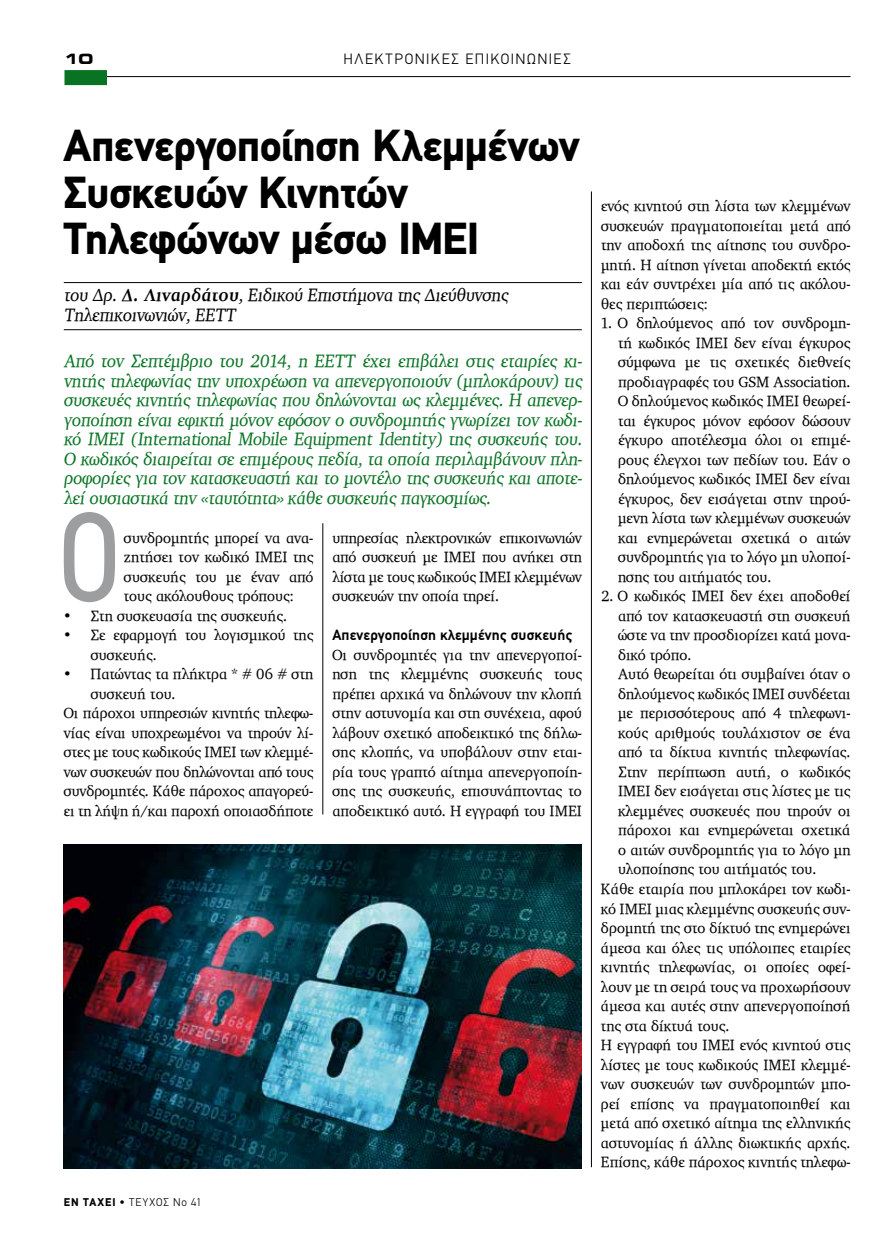
<style>
.page{position:relative;width:893px;height:1234px;background:#fff}
.page>*{position:absolute;margin:0;border:0;box-sizing:border-box;transform-origin:0 0}
.t1{font:127.05px "PF Din Text Condensed";color:#9c9e9f}
.t2{font:900 45px/46.5px "PF Din Text";letter-spacing:-.015em;color:#000}
.t3{font:18px/19.5px "PF Diplomat";color:#087323;text-align:justify;scale:.95 1}
.t4{font:18px/19.5px "PF Diplomat";color:#000;scale:.95 1}
.t5{font:15px/19.5px "PF Diplomat";letter-spacing:.01em;color:#000;text-align:justify}
.t6{font:700 15px "PF Din Text";letter-spacing:.01em;color:#000}
.t7{font:300 15px "PF Din Text";color:#000}
.t8{font:700 15px "PF Euroset";color:#000}
.t9{font:300 11.25px "PF Din Text";letter-spacing:.085em;color:#000}
.s1{font-weight:700}
.s2{font-weight:900}
.s3{font-weight:400}
</style>
<div class="page">
<hr style="left:64px;top:282px;width:518px;height:1px;background:#000">
<hr style="left:64px;top:329px;width:518px;height:1px;background:#000">
<hr style="left:591px;top:191px;width:1px;height:975px;background:#000">
<hr style="left:323px;top:523px;width:1px;height:291px;background:#000">
<img style="left:64px;top:844px;width:518px;height:324px">
<hr style="left:72px;top:76px;width:778px;height:1px;background:#000">
<div style="left:64px;top:70px;width:43px;height:15px;background:#087323"></div>
<p class="t8" style="left:64px;top:49px;width:31px">10</p>
<p class="t7" style="left:343px;top:50px;width:22px">Ηλεκτρονικ</p>
<p class="t7" style="left:442px;top:50px;width:34px">Ες επικοινων</p>
<p class="t7" style="left:549px;top:50px;width:14px">Ιες</p>
<h2 class="t2" style="left:64px;top:122px;width:517px">Απενεργοποίηση Κλεμμένων<br>Συσκευών Κινητών<br>Τηλεφώνων μέσω ΙΜΕΙ</h2>
<p class="t4" style="left:64px;top:285px;width:472px">του Δρ. <span class="s1">Δ. Λιναρδάτου</span>, Ειδικού Επιστήμονα της Διεύθυνσης<br>Τηλεπικοινωνιών, ΕΕΤΤ</p>
<p class="t3" style="left:64px;top:351px;width:550px">Από τον Σεπτέμβριο του 2014, η ΕΕΤΤ έχει επιβάλει στις εταιρίες κι&shy;νητής τηλεφωνίας την υποχρέωση να απενεργοποιούν (μπλοκάρουν) τις συσκευές κινητής τηλεφωνίας που δηλώνονται ως κλεμμένες. Η απενερ&shy;γοποίηση είναι εφικτή μόνον εφόσον ο συνδρομητής γνωρίζει τον κωδι&shy;κό ΙΜΕΙ (International Mobile Equipment Identity) της συσκευής του.<br>Ο κωδικός διαιρείται σε επιμέρους πεδία, τα οποία περιλαμβάνουν πλη&shy;ροφορίες για τον κατασκευαστή και το μοντέλο της συσκευής και αποτε&shy;λεί ουσιαστικά την «ταυτότητα» κάθε συσκευής παγκοσμίως.</p>
<h1 class="t1" style="left:58px;top:484px;width:65px">Ο</h1>
<p class="t5" style="left:124px;top:527px;width:191px">συνδρομητής μπορεί να ανα&shy;ζητήσει τον κωδικό ΙΜΕΙ της συσκευής του με έναν από τους ακόλουθους τρόπους:</p>
<p class="t5" style="left:64px;top:605px;width:225px">• Στη συσκευασία της συσκευής.</p>
<p class="t5" style="left:91px;top:625px;width:224px;text-indent:-27px">• Σε εφαρμογή του λογισμικού της συσκευής.</p>
<p class="t5" style="left:64px;top:664px;width:251px">• Πατώντας τα πλήκτρα * # 06 # στη</p>
<p class="t5" style="left:91px;top:683px;width:86px">συσκευή του.</p>
<p class="t5" style="left:64px;top:703px;width:251px">Οι πάροχοι υπηρεσιών κινητής τηλεφω-</p>
<p class="t5" style="left:64px;top:722px;width:251px">νίας είναι υποχρεωμένοι να τηρούν λί-</p>
<p class="t5" style="left:64px;top:742px;width:251px">στες με τους κωδικούς IMEI των κλεμμέ-</p>
<p class="t5" style="left:64px;top:761px;width:251px">νων συσκευών που δηλώνονται από τους</p>
<p class="t5" style="left:64px;top:781px;width:251px">συνδρομητές. Κάθε πάροχος απαγορεύ-</p>
<p class="t5" style="left:64px;top:800px;width:251px">ει τη λήψη ή/και παροχή οποιασδήποτε</p>
<p class="t5" style="left:332px;top:527px;width:251px">υπηρεσίας ηλεκτρονικών επικοινωνιών από συσκευή με IMEI που ανήκει στη λίστα με τους κωδικούς ΙΜΕΙ κλεμμένων συσκευών την οποία τηρεί.</p>
<p class="t6" style="left:332px;top:626px;width:241px">Απενεργοποίηση κλεμμένης συσκευής</p>
<p class="t5" style="left:332px;top:644px;width:251px">Οι συνδρομητές για την απενεργοποί&shy;ηση της κλεμμένης συσκευής τους πρέπει αρχικά να δηλώνουν την κλοπή στην αστυνομία και στη συνέχεια, αφού λάβουν σχετικό αποδεικτικό της δήλω&shy;σης κλοπής, να υποβάλουν στην εται&shy;ρία τους γραπτό αίτημα απενεργοποίη&shy;σης της συσκευής, επισυνάπτοντας το αποδεικτικό αυτό. Η εγγραφή του IMEI</p>
<p class="t9" style="left:64px;top:1195px;width:139px"><span class="s2">ΕΝ ΤΑΧΕΙ</span> <span class="s3">•</span> ΤΕΥΧΟΣ νο 41</p>
<p class="t5" style="left:601px;top:196px;width:251px">ενός κινητού στη λίστα των κλεμμένων συσκευών πραγματοποιείται μετά από την αποδοχή της αίτησης του συνδρο&shy;μητή. Η αίτηση γίνεται αποδεκτή εκτός και εάν συντρέχει μία από τις ακόλου&shy;θες περιπτώσεις:</p>
<p class="t5" style="left:618px;top:313px;width:234px;text-indent:-17px">1. Ο δηλούμενος από τον συνδρομη&shy;τή κωδικός ΙΜΕΙ δεν είναι έγκυρος σύμφωνα με τις σχετικές διεθνείς προδιαγραφές του GSM Association.<br>Ο δηλούμενος κωδικός ΙΜΕΙ θεωρεί&shy;ται έγκυρος μόνον εφόσον δώσουν έγκυρο αποτέλεσμα όλοι οι επιμέ&shy;ρους έλεγχοι των πεδίων του. Εάν ο δηλούμενος κωδικός ΙΜΕΙ δεν είναι έγκυρος, δεν εισάγεται στην τηρού&shy;μενη λίστα των κλεμμένων συσκευών και ενημερώνεται σχετικά ο αιτών συνδρομητής για το λόγο μη υλοποί&shy;ησης του αιτήματός του.</p>
<p class="t5" style="left:601px;top:586px;width:251px">2. Ο κωδικός ΙΜΕΙ δεν έχει αποδοθεί</p>
<p class="t5" style="left:618px;top:605px;width:234px">από τον κατασκευαστή στη συσκευή</p>
<p class="t5" style="left:618px;top:625px;width:234px">ώστε να την προσδιορίζει κατά μονα-</p>
<p class="t5" style="left:618px;top:644px;width:75px">δικό τρόπο.</p>
<p class="t5" style="left:618px;top:664px;width:234px">Αυτό θεωρείται ότι συμβαίνει όταν ο</p>
<p class="t5" style="left:618px;top:683px;width:234px">δηλούμενος κωδικός ΙΜΕΙ συνδέεται</p>
<p class="t5" style="left:618px;top:703px;width:234px">με περισσότερους από 4 τηλεφωνι-</p>
<p class="t5" style="left:618px;top:722px;width:234px">κούς αριθμούς τουλάχιστον σε ένα</p>
<p class="t5" style="left:618px;top:742px;width:234px">από τα δίκτυα κινητής τηλεφωνίας.</p>
<p class="t5" style="left:618px;top:761px;width:234px">Στην περίπτωση αυτή, ο κωδικός</p>
<p class="t5" style="left:618px;top:781px;width:234px">ΙΜΕΙ δεν εισάγεται στις λίστες με τις</p>
<p class="t5" style="left:618px;top:800px;width:234px">κλεμμένες συσκευές που τηρούν οι</p>
<p class="t5" style="left:618px;top:820px;width:234px">πάροχοι και ενημερώνεται σχετικά</p>
<p class="t5" style="left:618px;top:839px;width:234px">ο αιτών συνδρομητής για το λόγο μη</p>
<p class="t5" style="left:618px;top:859px;width:200px">υλοποίησης του αιτήματός του.</p>
<p class="t5" style="left:601px;top:878px;width:251px">Κάθε εταιρία που μπλοκάρει τον κωδι-</p>
<p class="t5" style="left:601px;top:898px;width:251px">κό ΙΜΕΙ μιας κλεμμένης συσκευής συν-</p>
<p class="t5" style="left:601px;top:917px;width:251px">δρομητή της στο δίκτυό της ενημερώνει</p>
<p class="t5" style="left:601px;top:937px;width:251px">άμεσα και όλες τις υπόλοιπες εταιρίες</p>
<p class="t5" style="left:601px;top:956px;width:251px">κινητής τηλεφωνίας, οι οποίες οφεί-</p>
<p class="t5" style="left:601px;top:976px;width:251px">λουν με τη σειρά τους να προχωρήσουν</p>
<p class="t5" style="left:601px;top:995px;width:251px">άμεσα και αυτές στην απενεργοποίησή</p>
<p class="t5" style="left:601px;top:1015px;width:130px">της στα δίκτυά τους.</p>
<p class="t5" style="left:601px;top:1034px;width:251px">Η εγγραφή του IMEI ενός κινητού στις</p>
<p class="t5" style="left:601px;top:1054px;width:251px">λίστες με τους κωδικούς ΙΜΕΙ κλεμμέ-</p>
<p class="t5" style="left:601px;top:1073px;width:251px">νων συσκευών των συνδρομητών μπο-</p>
<p class="t5" style="left:601px;top:1093px;width:251px">ρεί επίσης να πραγματοποιηθεί και</p>
<p class="t5" style="left:601px;top:1112px;width:251px">μετά από σχετικό αίτημα της ελληνικής</p>
<p class="t5" style="left:601px;top:1132px;width:251px">αστυνομίας ή άλλης διωκτικής αρχής.</p>
<p class="t5" style="left:601px;top:1151px;width:251px">Επίσης, κάθε πάροχος κινητής τηλεφω-</p>
</div>
